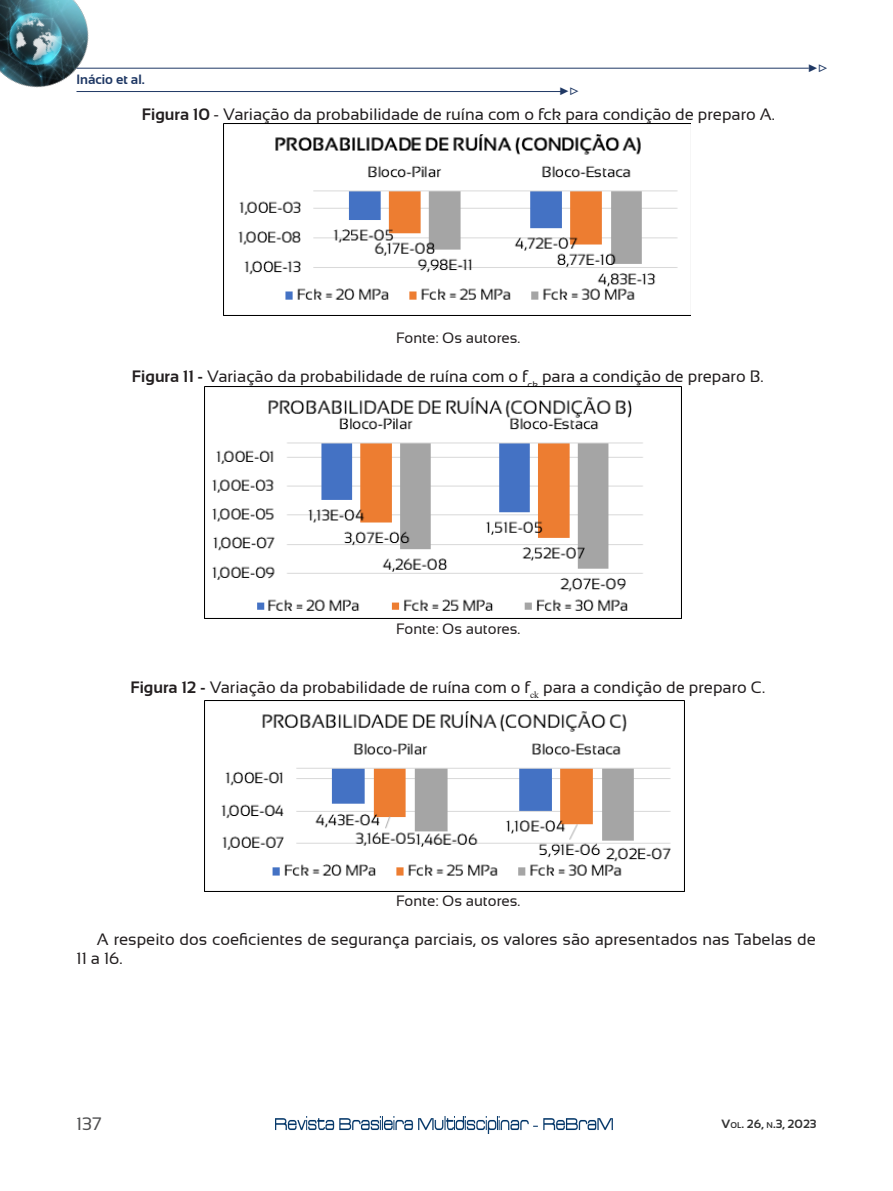
<style>
.page{position:relative;width:893px;height:1191px;background:#fff}
.page>*{position:absolute;margin:0;border:0;box-sizing:border-box;transform-origin:0 0}
.t1{font:18px "Sansation";color:#4f4f50}
.t2{font:16.5px/19.5px "Sansation";color:#231f20}
.t3{font:16.5px "Minion Pro";color:#1f3864}
.Parágrafo_básico_-_fonte{font:15px "Sansation";color:#231f20}
.t4{font:700 13.5px "Sansation";color:#1f3864}
.t5{font:700 12px "Sansation";color:#333}
.s1{font-weight:700}
.s2{font-size:8.4px}
</style>
<div class="page">
<img style="left:275px;top:1116px;width:338px;height:17px">
<img style="left:0;top:0;width:140px;height:92px">
<hr style="left:77px;top:91px;width:485px;height:1px;background:#1f3864">
<hr style="left:76px;top:68px;width:733px;height:1px;background:#1f3864">
<img style="left:224px;top:123px;width:467px;height:193px">
<img style="left:204px;top:387px;width:478px;height:231px">
<img style="left:205px;top:700px;width:479px;height:191px">
<p class="t4" style="left:76px;top:72px;width:70px">Inácio et al.</p>
<p class="t3" style="left:579px;top:104px;width:21px;rotate:-180deg">◁◀</p>
<p class="t2" style="left:142px;top:105px;width:635px"><span class="s1">Figura 10</span> - Variação da probabilidade de ruína com o fck para condição de preparo A.</p>
<p class="t3" style="left:828px;top:80px;width:21px;rotate:-180deg">◁◀</p>
<p class="Parágrafo_básico_-_fonte" style="left:396px;top:329px;width:126px">Fonte: Os autores.</p>
<p class="t2" style="left:132px;top:366px;width:633px"><span class="s1">Figura 11 -</span> Variação da probabilidade de ruína com o f<sub>ck</sub> para a condição de preparo B.</p>
<p class="Parágrafo_básico_-_fonte" style="left:396px;top:620px;width:126px">Fonte: Os autores.</p>
<p class="t2" style="left:130px;top:677px;width:636px"><span class="s1">Figura 12 -</span> Variação da probabilidade de ruína com o f<sub>ck</sub> para a condição de preparo C.</p>
<p class="Parágrafo_básico_-_fonte" style="left:396px;top:892px;width:126px">Fonte: Os autores.</p>
<p class="t2" style="left:76px;top:929px;width:741px;text-indent:20px">A respeito dos coeficientes de segurança parciais, os valores são apresentados nas Tabelas de<br>11 a 16.</p>
<p class="t1" style="left:76px;top:1113px;width:27px">137</p>
<p class="t5" style="left:722px;top:1117px;width:96px">V<span class="s2">ol</span>. 26, <span class="s2">n</span>.3, 2023</p>
</div>
